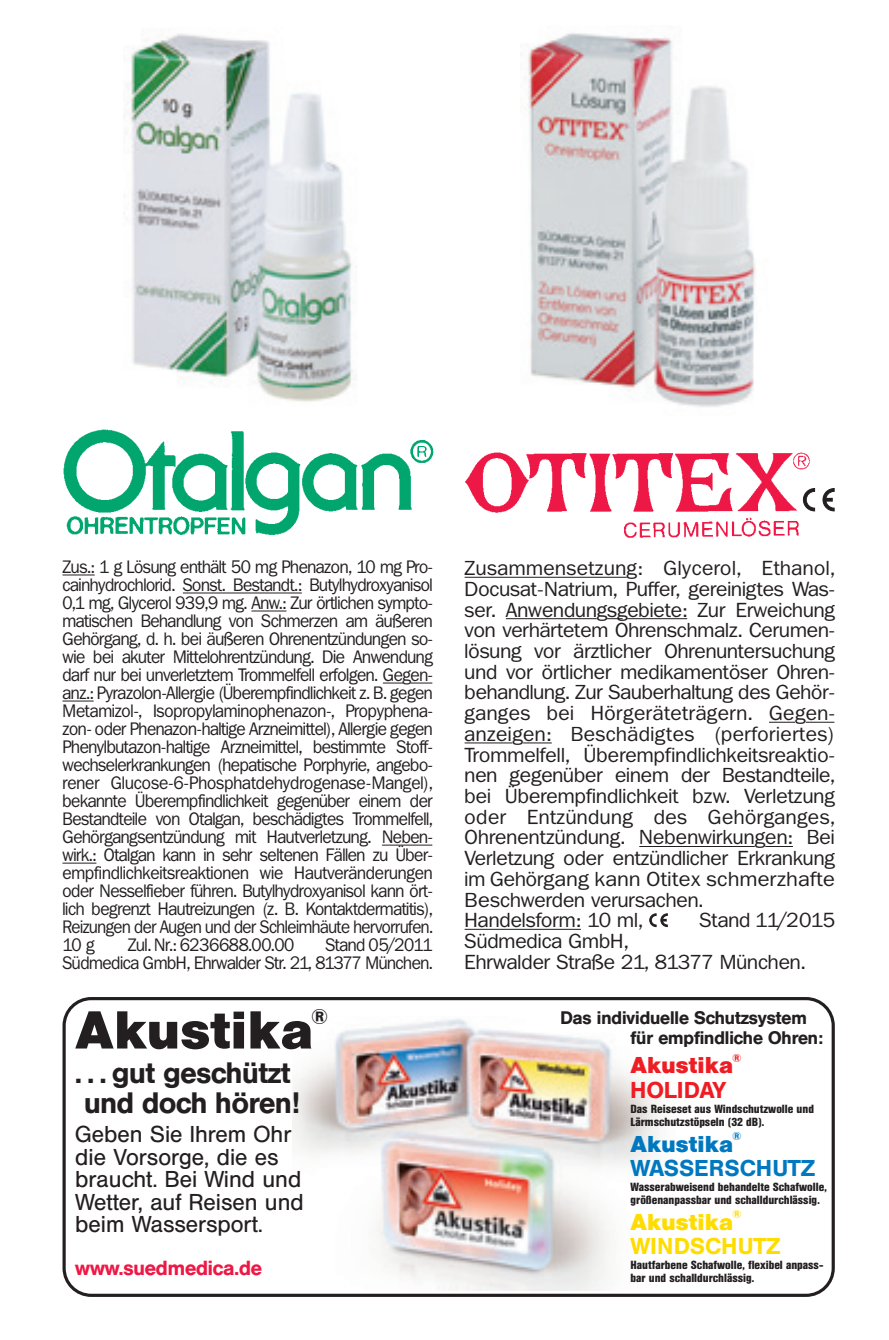
<style>
.page{position:relative;width:889px;height:1340px;background:#fff}
.page>*{position:absolute;margin:0;border:0;box-sizing:border-box;transform-origin:0 0}
.t1{font:700 52.65px "Helvetica BQ";letter-spacing:.025em;color:#231f20}
.t2{font:500 29.25px/29.9px "Helvetica BQ";color:#231f20}
.t3{font:22.72px/22.5px "Helvetica BQ";color:#231f20}
.t4{font:500 22.72px "Helvetica BQ";letter-spacing:.02em;color:#0078c0}
.t5{font:500 22.72px "Helvetica BQ";letter-spacing:.02em;color:#ffdc01}
.t6{font:700 22.72px "Helvetica BQ";letter-spacing:.025em;color:#ee1d23}
.t7{font:700 22.72px "Helvetica BQ";letter-spacing:.025em;color:#0078c0}
.t8{font:700 22.72px "Helvetica BQ";letter-spacing:.025em;color:#ffdc01}
.t9{font:500 22.72px "Helvetica BQ";letter-spacing:.01em;color:#ee1d23}
.t10{font:700 21.15px "Helvetica BQ";color:#231f20}
.t11{font:20.25px/20.7px "Franklin ITCBQ";color:#231f20}
.t12{font:500 20.25px "Helvetica BQ";color:#ed1845}
.t13{font:18px/18px "Franklin ITCBQ";letter-spacing:-.025em;color:#231f20;text-align:justify;scale:.94 1}
.t14{font:500 18px/20.2px "Helvetica BQ";color:#231f20}
.t15{font:700 11.7px/12.4px "Helvetica Con BQ";color:#231f20}
.t16{font:700 11.47px "Helvetica BQ";color:#ee1d23}
.t17{font:700 11.47px "Helvetica BQ";color:#0078c0}
.t18{font:700 11.47px "Helvetica BQ";color:#ffdc01}
</style>
<div class="page">
<img style="left:123px;top:27px;width:234px;height:375px">
<img style="left:520px;top:32px;width:236px;height:375px">
<img style="left:63px;top:429px;width:371px;height:106px">
<img style="left:465px;top:452px;width:349px;height:61px">
<hr style="left:62px;top:574px;width:33px;height:1px;background:#231f20">
<hr style="left:183px;top:592px;width:119px;height:1px;background:#231f20">
<hr style="left:251px;top:610px;width:35px;height:1px;background:#231f20">
<svg style="left:383px;top:682px;width:20px;height:1px"></svg>
<svg style="left:410px;top:682px;width:22px;height:1px"></svg>
<hr style="left:62px;top:700px;width:32px;height:1px;background:#231f20">
<hr style="left:382px;top:844px;width:50px;height:1px;background:#231f20">
<hr style="left:62px;top:862px;width:34px;height:1px;background:#231f20">
<img style="left:624px;top:517px;width:175px;height:21px">
<hr style="left:464px;top:576px;width:162px;height:2px;background:#231f20">
<hr style="left:506px;top:618px;width:90px;height:1px;background:#231f20">
<svg style="left:607px;top:618px;width:15px;height:1px"></svg>
<hr style="left:627px;top:618px;width:60px;height:1px;background:#231f20">
<svg style="left:769px;top:721px;width:25px;height:1px"></svg>
<svg style="left:806px;top:721px;width:28px;height:1px"></svg>
<hr style="left:464px;top:742px;width:48px;height:1px;background:#231f20">
<svg style="left:523px;top:742px;width:28px;height:1px"></svg>
<hr style="left:639px;top:846px;width:115px;height:1px;background:#231f20">
<svg style="left:765px;top:846px;width:27px;height:1px"></svg>
<hr style="left:464px;top:928px;width:116px;height:1px;background:#231f20">
<svg style="left:649px;top:913px;width:18px;height:13px"></svg>
<svg style="left:803px;top:488px;width:11px;height:23px"></svg>
<svg style="left:822px;top:488px;width:12px;height:23px"></svg>
<svg style="left:62px;top:997px;width:772px;height:299px"></svg>
<img style="left:292px;top:1016px;width:383px;height:274px">
<p class="t13" style="left:62px;top:558px;width:395px">Zus.: 1 g Lösung enthält 50 mg Phenazon, 10 mg Pro - cain hydro chlo rid. Sonst. Bestandt.: Butylhydro xyani sol 0,1 mg, Glycerol 939,9 mg. Anw.: Zur örtlichen sympto&shy;matischen Be hand lung von Schmer zen am äußeren Ge hörgang, d. h. bei äußeren Ohrenentzündungen so - wie bei akuter Mittel ohr entzündung. Die Anwendung darf nur bei unverletztem Trom mel fell erfolgen. Gegen - anz.: Pyra zo lon-Allergie (Über empfind lich keit z. B. gegen Meta mizol-, Iso pro pylamino phena zon-, Pro py phena - zon- oder Phenazon-haltige Arznei mittel), Allergie gegen Phenyl butazon-haltige Arzneimittel, be stimmte Stoff - wech sel erkran kun gen (hepatische Por phyrie, angebo&shy;rener Glucose-6-Phosphat dehydro ge nase-Mangel), be kannte Überempfindlichkeit gegen über einem der Be stand teile von Otalgan, beschädigtes Trommelfell, Ge hör gangs ent zün dung mit Haut ver letzung. Neben - wirk.: Otalgan kann in sehr seltenen Fällen zu Über&shy;empfindlichkeitsreaktionen wie Haut veränderungen oder Nessel fieber führen. Butyl hydroxyanisol kann ört&shy;lich begrenzt Haut reizungen (z. B. Kontaktdermatitis), Reizungen der Augen und der Schleimhäute hervorrufen.<br>10 g</p>
<p class="t13" style="left:62px;top:936px;width:395px;text-align:right">Stand 05/2011<br>Südmedica GmbH, Ehrwalder Str. 21, 81377 München.</p>
<p class="t13" style="left:128px;top:936px;width:179px">Zul. Nr.: 6236688.00.00</p>
<h1 class="t1" style="left:75px;top:998px;width:238px">Akustika</h1>
<p class="t10" style="left:311px;top:1004px;width:19px">®</p>
<h2 class="t2" style="left:75px;top:1058px;width:226px">. . . gut geschützt und doch hören!</h2>
<p class="t3" style="left:75px;top:1123px;width:230px">Geben Sie Ihrem Ohr die Vorsorge, die es braucht. Bei Wind und<br>Wetter, auf Reisen und beim Wassersport.</p>
<p class="t12" style="left:75px;top:1256px;width:188px">www.suedmedica.de</p>
<p class="t11" style="left:464px;top:558px;width:371px">Zusammensetzung: Glycerol, Ethanol, Docu sat-Natrium, Puffer, gereinigtes Was - ser. An wen dungs gebiete: Zur Erweichung von verhärtetem Ohren schmalz. Cerumen - lösung vor ärztlicher Ohren unter suchung und vor ört licher medikamentöser Ohren - behand lung. Zur Sauber haltung des Gehör&shy;ganges bei Hör geräte trägern. Gegen - anzeigen: Beschädig tes (perforiertes)<br>Trommelfell, Überempfindlichkeitsreaktio&shy;nen gegen über einem der Be stand teile, bei Über emp findlichkeit bzw. Ver letzung oder Ent zündung des Gehörganges, Ohren entzün dung. Neben wirkungen: Bei Ver letzung oder entzündlicher Er kran kung im Ge hör gang kann Otitex schmerzhafte Beschwerden ver ursachen.<br>Handelsform: 10 ml,</p>
<p class="t11" style="left:699px;top:910px;width:137px">Stand 11/2015</p>
<p class="t11" style="left:464px;top:931px;width:342px">Südmedica GmbH,<br>Ehrwalder Straße 21, 81377 München.</p>
<p class="t14" style="left:630px;top:1008px;width:194px;text-indent:-70px">Das individuelle Schutzsystem für empfindliche Ohren:</p>
<p class="t6" style="left:630px;top:1051px;width:104px">Akustika</p>
<p class="t16" style="left:732px;top:1051px;width:11px">®</p>
<p class="t9" style="left:630px;top:1076px;width:97px">HOLIDAY</p>
<p class="t15" style="left:630px;top:1103px;width:185px">Das Reiseset aus Windschutzwolle und<br>Lärmschutzstöpseln (32 dB).</p>
<p class="t7" style="left:630px;top:1129px;width:104px">Akustika</p>
<p class="t17" style="left:732px;top:1129px;width:11px">®</p>
<p class="t4" style="left:630px;top:1154px;width:186px">WASSERSCHUTZ</p>
<p class="t15" style="left:630px;top:1181px;width:198px">Wasserabweisend behandelte Schaf wolle, größenanpassbar und schalldurchlässig.</p>
<p class="t8" style="left:630px;top:1208px;width:104px">Akustika</p>
<p class="t18" style="left:732px;top:1207px;width:11px">®</p>
<p class="t5" style="left:630px;top:1232px;width:151px">WINDSCHUTZ</p>
<p class="t15" style="left:630px;top:1259px;width:194px">Hautfarbene Schafwolle, flexibel anpass-</p>
<p class="t15" style="left:630px;top:1271px;width:125px">bar und schalldurchlässig.</p>
</div>
